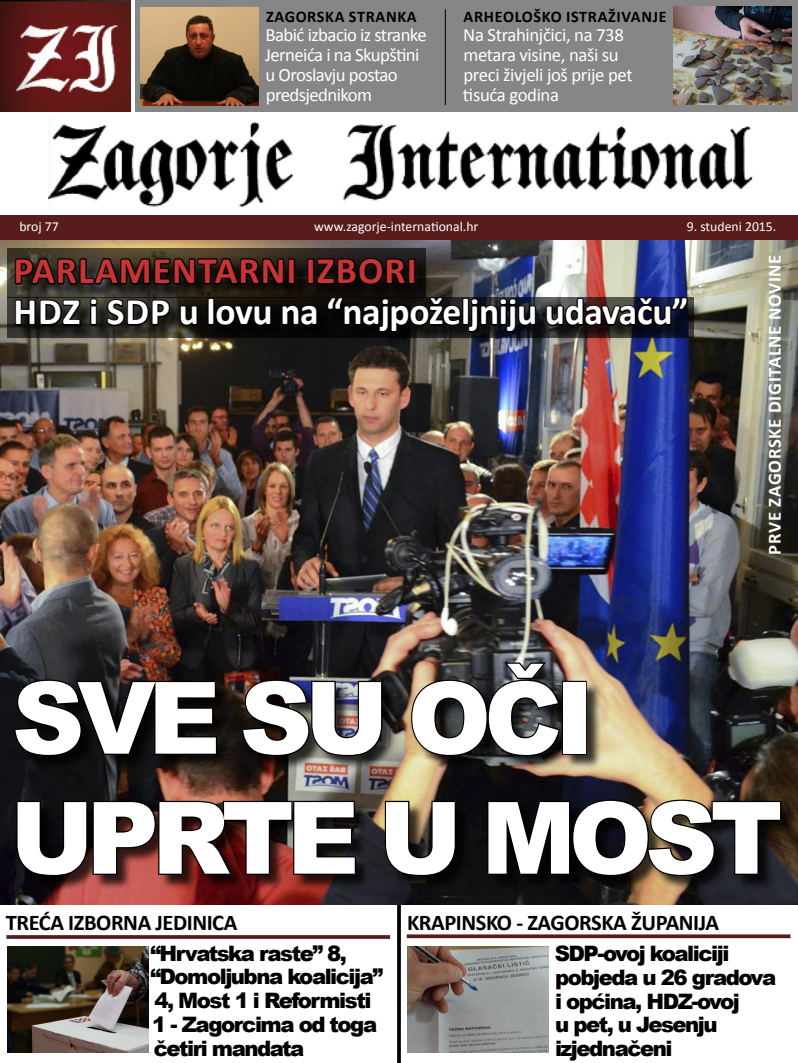
<style>
.page{position:relative;width:798px;height:1063px;background:#fff}
.page>*{position:absolute;margin:0;border:0;box-sizing:border-box;transform-origin:0 0}
.t1{font:900 100px/120px "Arial";letter-spacing:-.07em;color:#fff}
.t2{font:700 37.5px "Calibri";letter-spacing:-.01em;color:#fff}
.t3{font:700 37.5px "Calibri";letter-spacing:.03em;color:#c73436}
.t4{font:700 22.5px "Calibri";letter-spacing:-.02em;color:#000}
.t5{font:900 21.25px/23.8px "Arial";letter-spacing:-.07em;color:#000}
.t6{font:18.75px/20px "Calibri";letter-spacing:-.03em;color:#fff}
.t7{font:700 18.75px "Calibri";letter-spacing:.035em;color:#fff}
.t8{font:700 16.25px "Calibri";letter-spacing:.04em;color:#000}
.t9{font:13.75px "Calibri";color:#fff}
.t10{font:700 13.75px "Calibri";color:#fff}
</style>
<div class="page">
<img style="left:0;top:240px;width:797px;height:665px">
<div style="left:136px;top:0;width:661px;height:112px;background:#868686"></div>
<img style="left:673px;top:7px;width:118px;height:98px">
<img style="left:141px;top:7px;width:118px;height:98px">
<hr style="left:445px;top:9px;width:1px;height:96px;background:#000">
<img style="left:0;top:0;width:130px;height:112px">
<div style="left:0;top:216px;width:797px;height:24px;background:#581c1c"></div>
<img style="left:48px;top:121px;width:705px;height:86px">
<svg style="left:6px;top:935px;width:384px;height:4px;background:#612929"></svg>
<img style="left:7px;top:946px;width:141px;height:107px">
<div style="left:17px;top:664px;width:779px;height:228px;background:#000;opacity:.75"></div>
<svg style="left:13px;top:678px;width:205px;height:79px;background:#0d0b0c"></svg>
<img style="left:240px;top:678px;width:143px;height:79px">
<img style="left:410px;top:660px;width:151px;height:97px">
<div style="left:562px;top:681px;width:24px;height:74px;border:2px solid #000"></div>
<svg style="left:15px;top:800px;width:342px;height:77px;background:#2c1614"></svg>
<svg style="left:383px;top:800px;width:74px;height:77px;background:#2e2920"></svg>
<svg style="left:486px;top:798px;width:296px;height:79px;background:#1a1614"></svg>
<svg style="left:406px;top:934px;width:384px;height:4px;background:#6a3434"></svg>
<img style="left:407px;top:946px;width:141px;height:107px">
<hr style="left:397px;top:905px;width:3px;height:158px;background:#000">
<div style="left:17px;top:260px;width:685px;height:88px;background:#000;opacity:.75"></div>
<svg style="left:13px;top:248px;width:524px;height:86px;background:#1e1d1a"></svg>
<svg style="left:543px;top:291px;width:146px;height:40px;background:#2b2831"></svg>
<p class="t8" style="left:266px;top:6px;width:152px">ZAGORSKA STRANKA</p>
<p class="t6" style="left:265px;top:25px;width:163px">Babić izbacio iz stranke<br>Jerneića i na Skupštini u Oroslavju postao predsjednikom</p>
<p class="t8" style="left:463px;top:6px;width:204px">ARHEOLOŠKO ISTRAŽIVANJE</p>
<p class="t6" style="left:463px;top:25px;width:171px">Na Strahinjčici, na 738 metara visine, naši su preci živjeli još prije pet tisuća godina</p>
<p class="t10" style="left:286px;top:217px;width:171px">www.zagorje-int r ational.hr</p>
<p class="t10" style="left:672px;top:217px;width:87px">12. rujna 2015.</p>
<p class="t9" style="left:19px;top:218px;width:41px">broj 77</p>
<p class="t9" style="left:314px;top:218px;width:166px">www.zagorje-international.hr</p>
<p class="t9" style="left:686px;top:218px;width:91px">9. studeni 2015.</p>
<h2 class="t3" style="left:14px;top:247px;width:404px">PARLAMENTARNI IZBORI</h2>
<h2 class="t2" style="left:14px;top:288px;width:676px">HDZ i SDP u lovu na “najpoželjniju udavaču”</h2>
<p class="t7" style="left:762px;top:555px;width:302px;rotate:-90deg">PRVE ZAGORSKE DIGITALNE NOVINE</p>
<h1 class="t1" style="left:10px;top:655px;width:773px">SVE SU OČI<br>UPRTE U MOST</h1>
<p class="t4" style="left:407px;top:908px;width:313px">KRAPINSKO - ZAGORSKA ŽUPANIJA</p>
<p class="t5" style="left:554px;top:941px;width:223px">SDP-ovoj koaliciji pobjeda u 26 gradova i općina, HDZ-ovoj<br>u pet, u Jesenju izjednačeni</p>
<p class="t4" style="left:6px;top:908px;width:233px">TREĆA IZBORNA JEDINICA</p>
<p class="t5" style="left:150px;top:941px;width:234px">“Hrvatska raste” 8, “Domoljubna koalicija”<br>4, Most 1 i Reformisti<br>1 - Zagorcima od toga četiri mandata</p>
</div>
